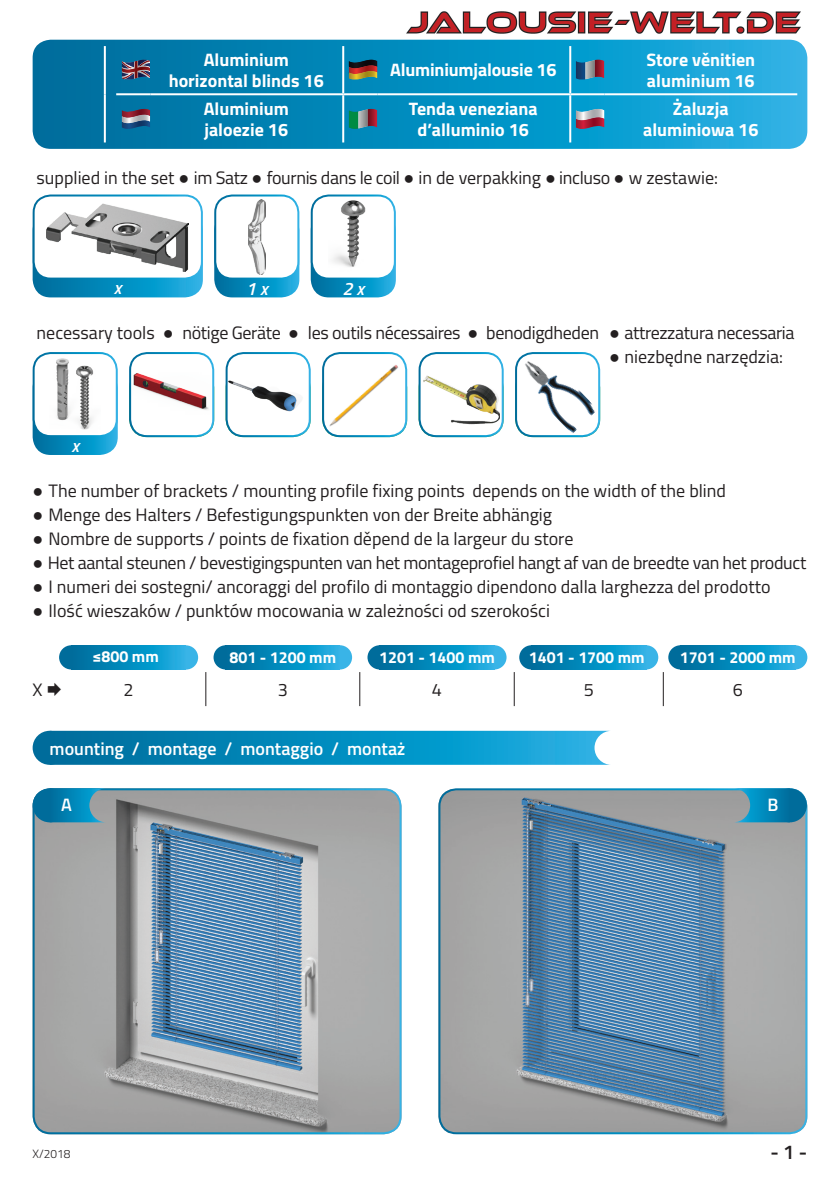
<style>
.page{position:relative;width:840px;height:1191px;background:#fff}
.page>*{position:absolute;margin:0;border:0;box-sizing:border-box;transform-origin:0 0}
.t1{font:600 20px "Titillium";color:#231f20}
.t2{font:18px "Titillium";color:#231f20}
.t3{font:18px "Titillium";letter-spacing:-.02em;color:#231f20}
.t4{font:700 18px/21.6px "Titillium";color:#fff;text-align:center}
.t5{font:600 18px "Titillium";color:#fff}
.t6{font:italic 600 18px "Titillium";color:#fff}
.t7{font:700 16px "Titillium";color:#fff}
.t8{font:300 12px "Titillium";color:#231f20}
.s1{font-family:"Arial"}
</style>
<div class="page">
<div style="left:33px;top:731px;width:34px;height:34px;background:#006c9b;border-radius:50%"></div>
<svg style="left:51px;top:731px;width:559px;height:34px;background:#0d90c0"></svg>
<img style="left:33px;top:788px;width:368px;height:346px">
<div style="left:33px;top:788px;width:368px;height:346px;border:2px solid #fff;border-radius:17px"></div>
<div style="left:33px;top:788px;width:34px;height:34px;background:#006c9b;border-radius:50%"></div>
<svg style="left:52px;top:788px;width:54px;height:34px"></svg>
<img style="left:441px;top:789px;width:365px;height:344px">
<div style="left:438px;top:788px;width:368px;height:346px;border:2px solid #fff;border-radius:17px"></div>
<div style="left:772px;top:788px;width:34px;height:34px;background:#006c9b;border-radius:50%"></div>
<svg style="left:732px;top:788px;width:57px;height:34px"></svg>
<svg style="left:33px;top:40px;width:773px;height:109px;background:#0a8fc0"></svg>
<svg style="left:214px;top:266px;width:85px;height:31px;background:#1996c4"></svg>
<div style="left:215px;top:195px;width:83px;height:83px;background:#fff;border-radius:17px"></div>
<img style="left:248px;top:200px;width:17px;height:74px">
<div style="left:214px;top:194px;width:85px;height:85px;border:2px solid #fff;border-radius:17px"></div>
<svg style="left:310px;top:266px;width:85px;height:31px;background:#1b96c4"></svg>
<div style="left:311px;top:195px;width:83px;height:83px;background:#fff;border-radius:17px"></div>
<img style="left:332px;top:200px;width:34px;height:67px">
<div style="left:310px;top:194px;width:85px;height:85px;border:2px solid #fff;border-radius:17px"></div>
<svg style="left:33px;top:266px;width:170px;height:31px;background:#1192c2"></svg>
<div style="left:34px;top:195px;width:168px;height:83px;background:#fff;border-radius:17px"></div>
<img style="left:47px;top:203px;width:142px;height:68px">
<div style="left:33px;top:194px;width:170px;height:85px;border:2px solid #fff;border-radius:17px"></div>
<svg style="left:33px;top:424px;width:85px;height:31px;background:#1b96c4"></svg>
<div style="left:34px;top:353px;width:83px;height:83px;background:#fff;border-radius:17px"></div>
<img style="left:56px;top:358px;width:38px;height:72px">
<div style="left:33px;top:352px;width:85px;height:85px;border:2px solid #fff;border-radius:17px"></div>
<img style="left:423px;top:375px;width:76px;height:50px">
<div style="left:418px;top:352px;width:85px;height:85px;border:2px solid #fff;border-radius:17px"></div>
<img style="left:228px;top:380px;width:72px;height:32px">
<div style="left:225px;top:352px;width:85px;height:85px;border:2px solid #fff;border-radius:17px"></div>
<img style="left:322px;top:354px;width:85px;height:81px">
<div style="left:322px;top:352px;width:85px;height:85px;border:2px solid #fff;border-radius:17px"></div>
<img style="left:133px;top:373px;width:76px;height:37px">
<div style="left:129px;top:352px;width:85px;height:85px;border:2px solid #fff;border-radius:17px"></div>
<img style="left:517px;top:352px;width:80px;height:82px">
<div style="left:514px;top:352px;width:86px;height:85px;border:2px solid #fff;border-radius:17px"></div>
<div style="left:213px;top:645px;width:25px;height:24px;background:#006c9b;border-radius:50%"></div>
<div style="left:327px;top:645px;width:25px;height:24px;background:#39b4e7;border-radius:50%"></div>
<svg style="left:229px;top:645px;width:107px;height:24px;background:#068dbf"></svg>
<div style="left:367px;top:645px;width:25px;height:24px;background:#006c9b;border-radius:50%"></div>
<div style="left:481px;top:645px;width:25px;height:24px;background:#39b4e7;border-radius:50%"></div>
<svg style="left:383px;top:645px;width:107px;height:24px;background:#068dbf"></svg>
<hr style="left:205px;top:672px;width:1px;height:34px;background:#231f20">
<hr style="left:359px;top:672px;width:1px;height:34px;background:#231f20">
<div style="left:59px;top:645px;width:25px;height:24px;background:#006c9b;border-radius:50%"></div>
<div style="left:173px;top:645px;width:25px;height:24px;background:#39b4e7;border-radius:50%"></div>
<svg style="left:75px;top:645px;width:107px;height:24px;background:#068dbf"></svg>
<div style="left:519px;top:645px;width:24px;height:24px;background:#006c9b;border-radius:50%"></div>
<div style="left:633px;top:645px;width:25px;height:24px;background:#39b4e7;border-radius:50%"></div>
<svg style="left:534px;top:645px;width:108px;height:24px;background:#068dbf"></svg>
<hr style="left:513px;top:672px;width:1px;height:34px;background:#231f20">
<div style="left:668px;top:645px;width:24px;height:24px;background:#006c9b;border-radius:50%"></div>
<div style="left:782px;top:645px;width:24px;height:24px;background:#39b4e7;border-radius:50%"></div>
<svg style="left:683px;top:645px;width:108px;height:24px;background:#068dbf"></svg>
<hr style="left:662px;top:672px;width:1px;height:34px;background:#231f20">
<hr style="left:342px;top:46px;width:2px;height:47px;background:#fff">
<hr style="left:569px;top:46px;width:2px;height:47px;background:#fff">
<hr style="left:116px;top:93px;width:34px;height:2px;background:#fff">
<hr style="left:150px;top:93px;width:193px;height:2px;background:#fff">
<hr style="left:343px;top:93px;width:34px;height:2px;background:#fff">
<hr style="left:342px;top:95px;width:2px;height:47px;background:#fff">
<hr style="left:377px;top:93px;width:193px;height:2px;background:#fff">
<hr style="left:570px;top:93px;width:34px;height:2px;background:#fff">
<hr style="left:569px;top:95px;width:2px;height:47px;background:#fff">
<hr style="left:604px;top:93px;width:192px;height:2px;background:#fff">
<hr style="left:104px;top:46px;width:2px;height:48px;background:#fff">
<hr style="left:104px;top:94px;width:2px;height:48px;background:#fff">
<svg style="left:122px;top:60px;width:28px;height:20px"></svg>
<img style="left:349px;top:60px;width:28px;height:5px">
<img style="left:349px;top:65px;width:28px;height:6px">
<img style="left:349px;top:71px;width:28px;height:8px">
<img style="left:575px;top:60px;width:28px;height:19px">
<img style="left:122px;top:117px;width:28px;height:3px">
<img style="left:122px;top:120px;width:28px;height:9px">
<img style="left:122px;top:109px;width:28px;height:8px">
<svg style="left:349px;top:109px;width:28px;height:20px"></svg>
<img style="left:358px;top:109px;width:19px;height:19px">
<img style="left:575px;top:109px;width:29px;height:8px">
<img style="left:575px;top:117px;width:29px;height:12px">
<img style="left:406px;top:11px;width:395px;height:23px">
<p class="t4" style="left:169px;top:48px;width:156px">Aluminium horizontal blinds 16</p>
<p class="t4" style="left:390px;top:58px;width:168px">Aluminiumjalousie 16</p>
<p class="t4" style="left:646px;top:48px;width:110px;text-align:left">Store věnitien aluminium 16</p>
<p class="t4" style="left:203px;top:97px;width:87px;text-align:left">Aluminium jaloezie 16</p>
<p class="t4" style="left:408px;top:97px;width:130px">Tenda veneziana d’alluminio 16</p>
<p class="t4" style="left:642px;top:97px;width:117px">Żaluzja aluminiowa 16</p>
<p class="t2" style="left:37px;top:164px;width:682px">supplied in the set <span class="s1">●</span> im Satz <span class="s1">●</span> fournis dans le coil <span class="s1">●</span> in de verpakking <span class="s1">●</span> incluso <span class="s1">●</span> w zestawie:</p>
<p class="t6" style="left:114px;top:274px;width:9px">x</p>
<p class="t6" style="left:246px;top:275px;width:23px">1 x</p>
<p class="t6" style="left:342px;top:275px;width:23px">2 x</p>
<p class="t3" style="left:37px;top:320px;width:759px">necessary tools <span class="s1">●</span> nötige Geräte <span class="s1">●</span> les outils nécessaires <span class="s1">●</span> benodigdheden <span class="s1">●</span> attrezzatura necessaria</p>
<p class="t2" style="left:609px;top:344px;width:175px"><span class="s1">●</span> niezbędne narzędzia:</p>
<p class="t6" style="left:71px;top:432px;width:9px">x</p>
<p class="t2" style="left:33px;top:477px;width:694px"><span class="s1">●</span> The number of brackets / mounting profile fixing points depends on the width of the blind</p>
<p class="t2" style="left:33px;top:501px;width:520px"><span class="s1">●</span> Menge des Halters / Befestigungspunkten von der Breite abhängig</p>
<p class="t2" style="left:33px;top:525px;width:542px"><span class="s1">●</span> Nombre de supports / points de fixation děpend de la largeur du store</p>
<p class="t3" style="left:33px;top:549px;width:774px"><span class="s1">●</span> Het aantal steunen / bevestigingspunten van het montageprofiel hangt af van de breedte van het product</p>
<p class="t2" style="left:33px;top:573px;width:739px"><span class="s1">●</span> I numeri dei sostegni/ ancoraggi del profilo di montaggio dipendono dalla larghezza del prodotto</p>
<p class="t2" style="left:33px;top:597px;width:518px"><span class="s1">●</span> Ilość wieszaków / punktów mocowania w zależności od szerokości</p>
<p class="t7" style="left:92px;top:644px;width:68px">≤800 mm</p>
<p class="t7" style="left:528px;top:645px;width:117px">1401 - 1700 mm</p>
<p class="t2" style="left:583px;top:676px;width:12px">5</p>
<p class="t7" style="left:229px;top:645px;width:108px">801 - 1200 mm</p>
<p class="t7" style="left:379px;top:645px;width:117px">1201 - 1400 mm</p>
<p class="t7" style="left:679px;top:645px;width:117px">1701 - 2000 mm</p>
<p class="t2" style="left:33px;top:676px;width:12px">X</p>
<p class="t2" style="left:732px;top:676px;width:12px">6</p>
<p class="t2" style="left:123px;top:676px;width:12px">2</p>
<p class="t2" style="left:277px;top:676px;width:12px">3</p>
<p class="t2" style="left:431px;top:676px;width:12px">4</p>
<p class="t5" style="left:50px;top:734px;width:357px">mounting / montage / montaggio / montaż</p>
<p class="t5" style="left:61px;top:790px;width:12px">A</p>
<p class="t5" style="left:767px;top:790px;width:13px">B</p>
<p class="t8" style="left:33px;top:1145px;width:39px">X/2018</p>
<p class="t1" style="left:770px;top:1137px;width:38px">- 1 -</p>
</div>
